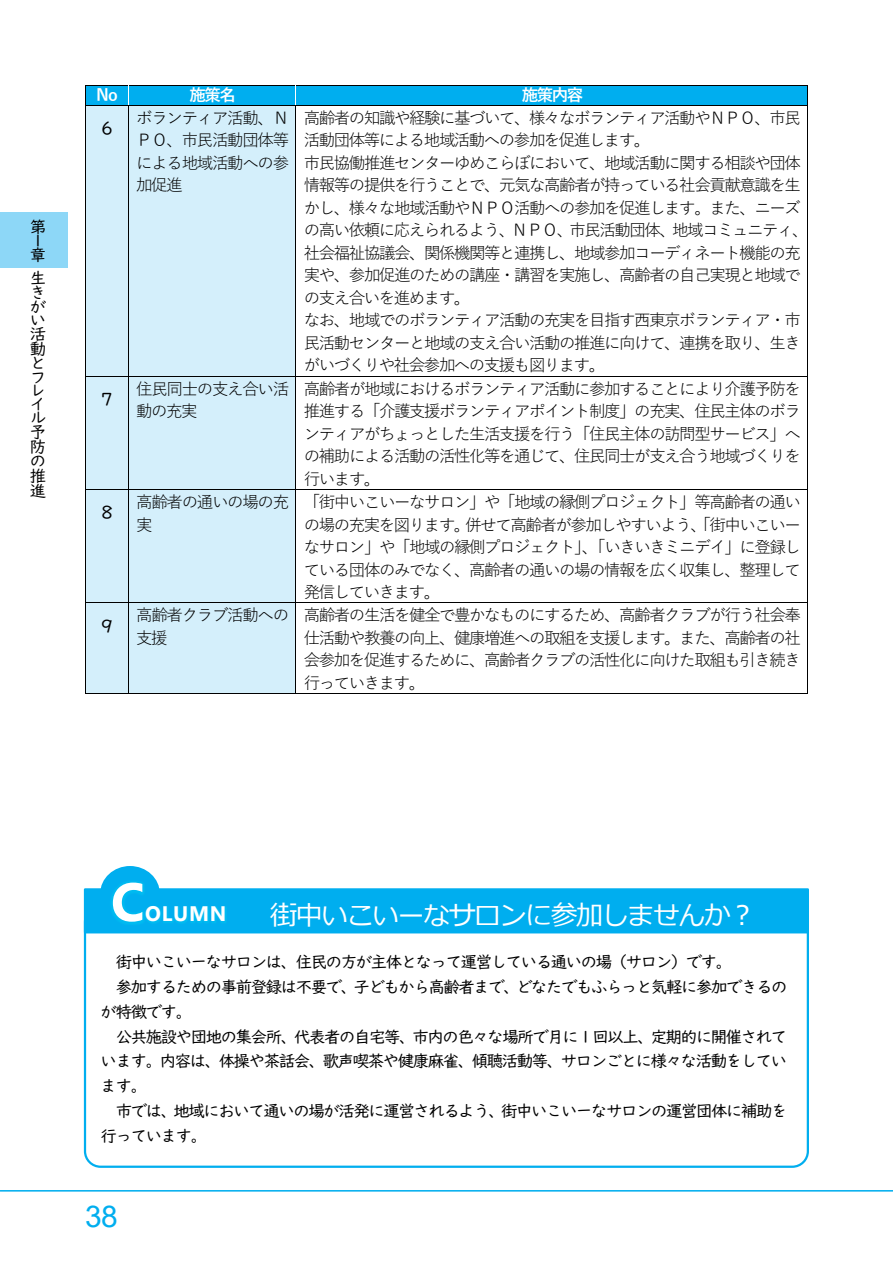
<style>
.page{position:relative;width:893px;height:1263px;background:#fff}
.page>*{position:absolute;margin:0;border:0;box-sizing:border-box;transform-origin:0 0}
.t1{font:700 54px "Nirmala UI";color:#fff}
.t2{font:30px "Arial";color:#00aeef}
.t3{font:27px "Meiryo";letter-spacing:-.055em;color:#fff}
.t4{font:700 21px "Nirmala UI";letter-spacing:.035em;color:#fff}
.t5{font:18px "UD Digi Kyokasho NK R";color:#000}
.t6{font:16.5px/22.5px "Yu Gothic";letter-spacing:-.085em;color:#000;text-align:justify}
.t7{font:16.5px "UD Digi Kyokasho N R";letter-spacing:-.085em;color:#000}
.t8{font:16.5px/14.5px "UD Digi Kyokasho NK R";color:#000}
.t9{font:700 16.5px "Yu Gothic";letter-spacing:-.085em;color:#fff}
</style>
<div class="page">
<hr style="left:0;top:1190px;width:893px;height:1px;background:#00aeef">
<div style="left:0;top:213px;width:68px;height:55px;background:#8dd7f7"></div>
<div style="left:86px;top:86px;width:42px;height:19px;background:#00aeef"></div>
<div style="left:128px;top:86px;width:167px;height:19px;background:#00aeef"></div>
<div style="left:296px;top:86px;width:511px;height:19px;background:#00aeef"></div>
<hr style="left:85px;top:85px;width:723px;height:1px;background:#000">
<svg style="left:85px;top:86px;width:1px;height:19px"></svg>
<svg style="left:128px;top:86px;width:1px;height:19px"></svg>
<svg style="left:807px;top:86px;width:1px;height:19px"></svg>
<div style="left:86px;top:106px;width:42px;height:270px;background:#d4effb"></div>
<div style="left:128px;top:106px;width:167px;height:270px;background:#d4effb"></div>
<hr style="left:85px;top:105px;width:723px;height:1px;background:#000">
<hr style="left:85px;top:106px;width:1px;height:270px;background:#000">
<hr style="left:128px;top:106px;width:1px;height:270px;background:#000">
<hr style="left:295px;top:106px;width:1px;height:270px;background:#000">
<hr style="left:807px;top:106px;width:1px;height:270px;background:#000">
<div style="left:86px;top:377px;width:42px;height:112px;background:#d4effb"></div>
<div style="left:128px;top:377px;width:167px;height:112px;background:#d4effb"></div>
<hr style="left:85px;top:376px;width:723px;height:1px;background:#000">
<hr style="left:85px;top:377px;width:1px;height:112px;background:#000">
<hr style="left:128px;top:377px;width:1px;height:112px;background:#000">
<hr style="left:295px;top:377px;width:1px;height:112px;background:#000">
<hr style="left:807px;top:377px;width:1px;height:112px;background:#000">
<div style="left:86px;top:490px;width:42px;height:112px;background:#d4effb"></div>
<div style="left:128px;top:490px;width:167px;height:112px;background:#d4effb"></div>
<hr style="left:85px;top:489px;width:723px;height:1px;background:#000">
<hr style="left:85px;top:490px;width:1px;height:112px;background:#000">
<hr style="left:128px;top:490px;width:1px;height:112px;background:#000">
<hr style="left:295px;top:490px;width:1px;height:112px;background:#000">
<hr style="left:807px;top:490px;width:1px;height:112px;background:#000">
<div style="left:86px;top:603px;width:42px;height:90px;background:#d4effb"></div>
<div style="left:128px;top:603px;width:167px;height:90px;background:#d4effb"></div>
<hr style="left:85px;top:602px;width:723px;height:1px;background:#000">
<hr style="left:85px;top:603px;width:1px;height:91px;background:#000">
<hr style="left:85px;top:693px;width:43px;height:1px;background:#000">
<hr style="left:128px;top:603px;width:1px;height:91px;background:#000">
<hr style="left:128px;top:693px;width:167px;height:1px;background:#000">
<hr style="left:295px;top:603px;width:1px;height:91px;background:#000">
<hr style="left:296px;top:693px;width:511px;height:1px;background:#000">
<hr style="left:807px;top:603px;width:1px;height:91px;background:#000">
<div style="left:85px;top:889px;width:723px;height:43px;background:#00aeef"></div>
<div style="left:84px;top:888px;width:725px;height:45px;border:2px solid #00aeef"></div>
<div style="left:100px;top:866px;width:60px;height:55px;background:#00aeef;border-radius:50%"></div>
<img style="left:111px;top:879px;width:117px;height:45px">
<p class="t8" style="left:30px;top:220px;width:18px;line-height:15px">第<br>１</p>
<p class="t8" style="left:30px;top:245px;width:18px;line-height:22.6px">章生</p>
<p class="t8" style="left:30px;top:287px;width:18px;text-align:justify">きがい</p>
<p class="t8" style="left:30px;top:328px;width:18px;line-height:14.1px;text-align:justify">活動とフレイ</p>
<p class="t8" style="left:30px;top:414px;width:18px;line-height:12.8px">ル予</p>
<p class="t8" style="left:30px;top:441px;width:18px;text-align:justify">防の推進</p>
<p class="t9" style="left:96px;top:87px;width:23px">No</p>
<p class="t9" style="left:189px;top:87px;width:48px">施策名</p>
<p class="t9" style="left:522px;top:87px;width:63px">施策内容</p>
<p class="t5" style="left:101px;top:120px;width:13px">６</p>
<p class="t6" style="left:136px;top:107px;width:154px">ボランティア活動、ＮＰＯ、市⺠活動団体等による地域活動への参加促進</p>
<p class="t6" style="left:304px;top:107px;width:506px;text-align:left">⾼齢者の知識や経験に基づいて、様々なボランティア活動やＮＰＯ、市⺠活動団体等による地域活動への参加を促進します。<br>市⺠協働推進センターゆめこらぼにおいて、地域活動に関する相談や団体情報等の提供を⾏うことで、元気な⾼齢者が持っている社会貢献意識を⽣かし、様々な地域活動やＮＰＯ活動への参加を促進します。また、ニーズの⾼い依頼に応えられるよう、ＮＰＯ、市⺠活動団体、地域コミュニティ、社会福祉協議会、関係機関等と連携し、地域参加コーディネート機能の充実や、参加促進のための講座・講習を実施し、⾼齢者の⾃⼰実現と地域での⽀え合いを進めます。<br>なお、地域でのボランティア活動の充実を⽬指す⻄東京ボランティア・市⺠活動センターと地域の⽀え合い活動の推進に向けて、連携を取り、⽣きがいづくりや社会参加への⽀援も図ります。</p>
<p class="t5" style="left:101px;top:390px;width:13px">７</p>
<p class="t6" style="left:136px;top:378px;width:154px">住⺠同⼠の⽀え合い活動の充実</p>
<p class="t6" style="left:304px;top:378px;width:499px">⾼齢者が地域におけるボランティア活動に参加することにより介護予防を推進する「介護⽀援ボランティアポイント制度」の充実、住⺠主体のボランティアがちょっとした⽣活⽀援を⾏う「住⺠主体の訪問型サービス」への補助による活動の活性化等を通じて、住⺠同⼠が⽀え合う地域づくりを⾏います。</p>
<p class="t5" style="left:101px;top:504px;width:13px">８</p>
<p class="t6" style="left:136px;top:491px;width:154px">⾼齢者の通いの場の充実</p>
<p class="t6" style="left:304px;top:491px;width:499px">「街中いこいーなサロン」や「地域の縁側プロジェクト」等⾼齢者の通いの場の充実を図ります。併せて⾼齢者が参加しやすいよう、「街中いこいーなサロン」や「地域の縁側プロジェクト」、「いきいきミニデイ」に登録している団体のみでなく、⾼齢者の通いの場の情報を広く収集し、整理して発信していきます。</p>
<p class="t5" style="left:101px;top:617px;width:13px">９</p>
<p class="t6" style="left:136px;top:605px;width:154px">⾼齢者クラブ活動への⽀援</p>
<p class="t6" style="left:304px;top:605px;width:499px">⾼齢者の⽣活を健全で豊かなものにするため、⾼齢者クラブが⾏う社会奉仕活動や教養の向上、健康増進への取組を⽀援します。また、⾼齢者の社会参加を促進するために、⾼齢者クラブの活性化に向けた取組も引き続き⾏っていきます。</p>
<h1 class="t1" style="left:111px;top:856px;width:35px">C</h1>
<h3 class="t3" style="left:270px;top:896px;width:487px">街中いこいーなサロンに参加しませんか︖</h3>
<p class="t7" style="left:116px;top:953px;width:618px">街中いこいーなサロンは、住民の方が主体となって運営している通いの場（サロン）です。</p>
<p class="t7" style="left:116px;top:978px;width:673px">参加するための事前登録は不要で、子どもから高齢者まで、どなたでもふらっと気軽に参加できるの</p>
<p class="t7" style="left:101px;top:1003px;width:93px">が特徴です。</p>
<p class="t7" style="left:116px;top:1028px;width:673px">公共施設や団地の集会所、代表者の自宅等、市内の色々な場所で月に１回以上、定期的に開催されて</p>
<p class="t7" style="left:101px;top:1053px;width:688px">います。内容は、体操や茶話会、歌声喫茶や健康麻雀、傾聴活動等、サロンごとに様々な活動をしてい</p>
<p class="t7" style="left:101px;top:1077px;width:48px">ます。</p>
<p class="t7" style="left:116px;top:1102px;width:673px">市では、地域において通いの場が活発に運営されるよう、街中いこいーなサロンの運営団体に補助を</p>
<p class="t7" style="left:101px;top:1127px;width:108px">行っています。</p>
<p class="t4" style="left:145px;top:896px;width:83px">OLUMN</p>
<h2 class="t2" style="left:85px;top:1200px;width:34px">38</h2>
</div>
